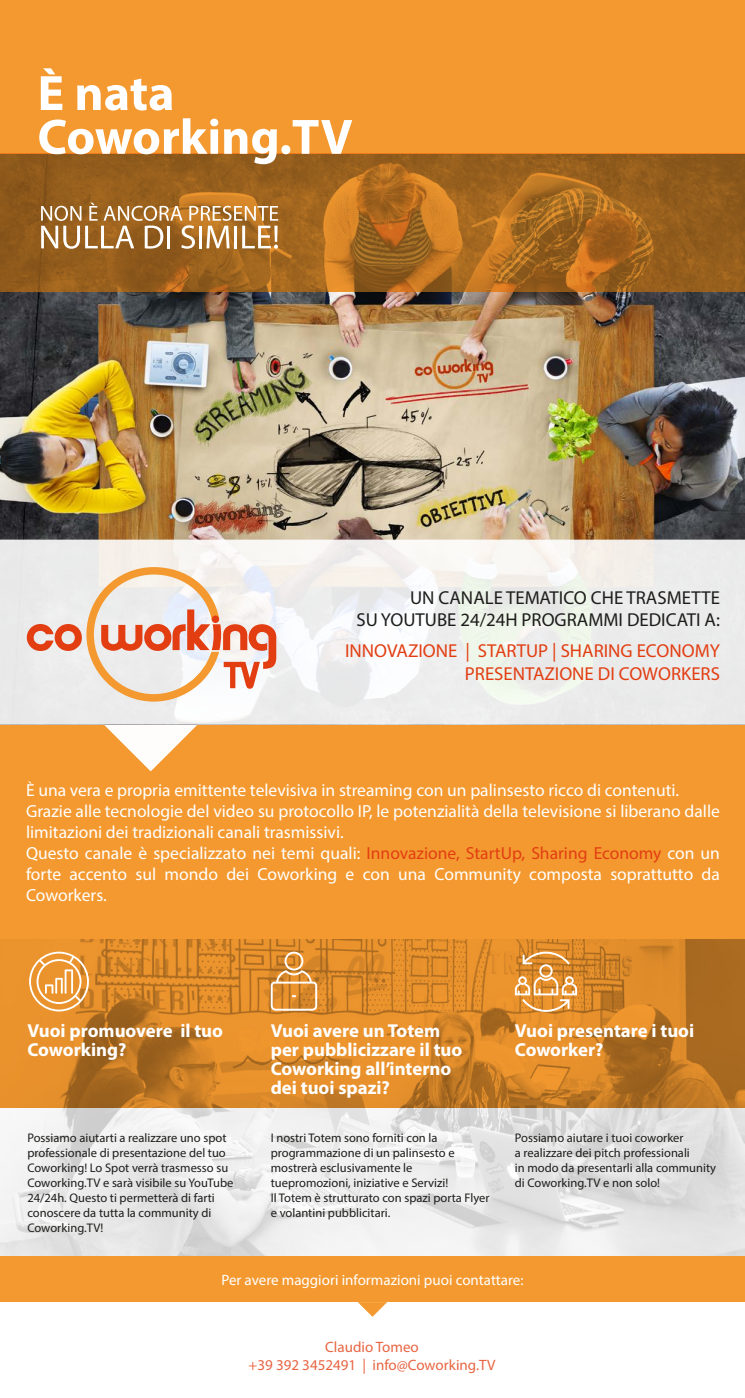
<style>
.page{position:relative;width:745px;height:1398px;background:#fff}
.page>*{position:absolute;margin:0;border:0;box-sizing:border-box;transform-origin:0 0}
.t1{font:700 50px/43.8px "Myriad Pro";color:#fff}
.t2{font:700 18.75px/18.8px "Myriad Pro";color:#fff}
.t3{font:18.75px/22.5px "Myriad Pro";color:#1d1d1b;text-align:right}
.t4{font:18.75px/22.5px "Myriad Pro";color:#e23e12;text-align:right}
.t5{font:17.5px/21px "Myriad Pro";color:#fff}
.t6{font:15px/18px "Myriad Pro";color:rgb(226 62 18/.8);text-align:center}
.t7{font:15px "Myriad Pro";color:#fff}
.t8{font:12.5px/15px "Myriad Pro";color:#1d1d1b}
.s1{color:#e23e12}
</style>
<div class="page">
<img style="left:0;top:1107px;width:744px;height:148px">
<img style="left:0;top:938px;width:744px;height:169px">
<img style="left:0;top:292px;width:744px;height:247px">
<div style="left:0;top:0;width:744px;height:154px;background:#f4992f"></div>
<svg style="left:0;top:154px;width:744px;height:138px;background:#a0641e"></svg>
<div style="left:0;top:724px;width:744px;height:214px;background:#f4992f"></div>
<svg style="left:0;top:539px;width:744px;height:186px;fill:#ecedec"></svg>
<svg style="left:27px;top:567px;width:249px;height:134px"></svg>
<div style="left:211px;top:615px;width:8px;height:8px;background:#e23e12;border-radius:50%"></div>
<svg style="left:41px;top:203px;width:237px;height:46px"></svg>
<svg style="left:104px;top:724px;width:93px;height:47px"></svg>
<svg style="left:357px;top:1301px;width:30px;height:15px"></svg>
<svg style="left:514px;top:951px;width:62px;height:60px;background:#e19f52"></svg>
<svg style="left:29px;top:951px;width:60px;height:60px;background:#edaa5c"></svg>
<svg style="left:270px;top:951px;width:47px;height:59px;background:#db984a"></svg>
<div style="left:0;top:1256px;width:744px;height:45px;background:#f4992f"></div>
<h1 class="t1" style="left:37px;top:70px;width:316px">È nata<br>Coworking.TV</h1>
<h2 class="t3" style="left:356px;top:585px;width:365px">UN CANALE TEMATICO CHE TRASMETTE<br>SU YOUTUBE 24/24H PROGRAMMI DEDICATI A:</h2>
<h2 class="t4" style="left:345px;top:639px;width:376px">INNOVAZIONE | STARTUP | SHARING ECONOMY<br>PRESENTAZIONE DI COWORKERS</h2>
<p class="t5" style="left:26px;top:779px;width:695px">È una vera e propria emittente televisiva in streaming con un palinsesto ricco di contenuti.<br>Grazie alle tecnologie del video su protocollo IP, le potenzialità della televisione si liberano dalle limitazioni dei tradizionali canali trasmissivi.<br>Questo canale è specializzato nei temi quali: <span class="s1">Innovazione, StartUp, Sharing Economy</span> con un forte accento sul mondo dei Coworking e con una Community composta soprattutto da Coworkers.</p>
<h2 class="t2" style="left:27px;top:1020px;width:197px">Vuoi promuovere il tuo<br>Coworking?</h2>
<h2 class="t2" style="left:270px;top:1020px;width:193px">Vuoi avere un Totem per pubblicizzare il tuo<br>Coworking all’interno dei tuoi spazi?</h2>
<h2 class="t2" style="left:514px;top:1020px;width:181px">Vuoi presentare i tuoi<br>Coworker?</h2>
<p class="t8" style="left:514px;top:1129px;width:203px">Possiamo aiutare i tuoi coworker<br>a realizzare dei pitch professionali<br>in modo da presentarli alla community di Coworking.TV e non solo!</p>
<p class="t8" style="left:270px;top:1129px;width:220px">I nostri Totem sono forniti con la programmazione di un palinsesto e mostrerà esclusivamente le tuepromozioni, iniziative e Servizi!<br>Il Totem è strutturato con spazi porta Flyer e volantini pubblicitari.</p>
<p class="t8" style="left:27px;top:1129px;width:207px">Possiamo aiutarti a realizzare uno spot professionale di presentazione del tuo Coworking! Lo Spot verrà trasmesso su Coworking.TV e sarà visibile su YouTube 24/24h. Questo ti permetterà di farti conoscere da tutta la community di Coworking.TV!</p>
<p class="t7" style="left:221px;top:1269px;width:303px">Per avere maggiori informazioni puoi contattare:</p>
<p class="t6" style="left:248px;top:1336px;width:248px">Claudio Tomeo<br>+39 392 3452491 | info@Coworking.TV</p>
</div>
